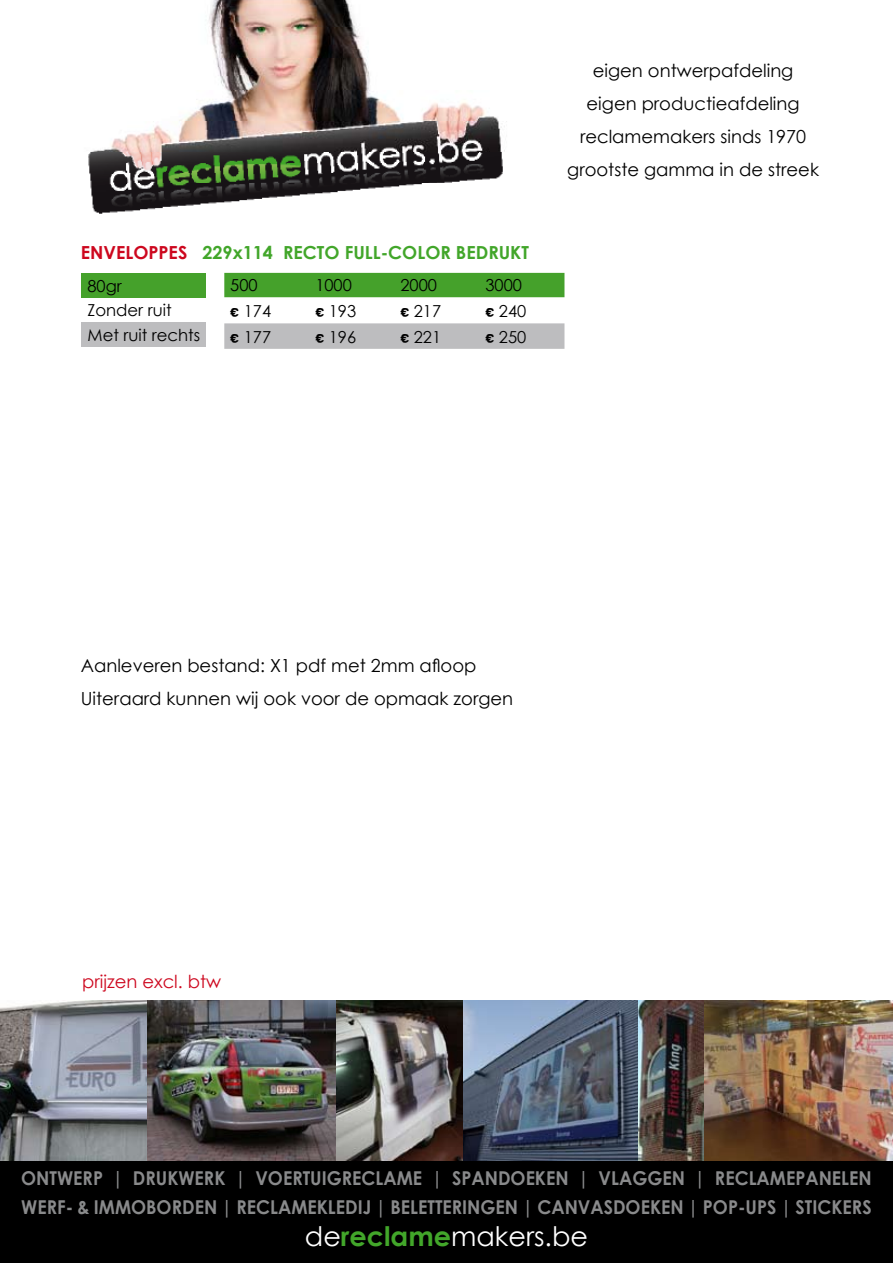
<style>
.page{position:relative;width:893px;height:1263px;background:#fff}
.page>*{position:absolute;margin:0;border:0;box-sizing:border-box;transform-origin:0 0}
.t1{font:27px "Century Gothic";color:#fff}
.t2{font:700 19.05px/28.7px "Century Gothic";color:#c5c6c8;scale:.94 1}
.t3{font:18px/33px "Century Gothic";color:#000;text-align:center}
.t4{font:700 18px "Century Gothic";color:#42a62a}
.t5{font:18px "Century Gothic";color:#cd071e}
.t6{font:16.5px/24.3px "Century Gothic";color:#000}
.s1{color:#cd071e}
.s2{font-family:"P22 Euros"}
.s3{font-weight:700;color:#42a62a}
</style>
<div class="page">
<div style="left:0;top:1133px;width:893px;height:130px;background:#000"></div>
<div style="left:224px;top:273px;width:340px;height:24px;background:#45a12b"></div>
<svg style="left:224px;top:323px;width:340px;height:26px;background:#bebec0"></svg>
<div style="left:81px;top:274px;width:125px;height:24px;background:#45a12b"></div>
<div style="left:81px;top:322px;width:125px;height:25px;background:#bdbdbf"></div>
<img style="left:0;top:1001px;width:148px;height:160px">
<img style="left:148px;top:1001px;width:189px;height:160px">
<img style="left:337px;top:1001px;width:126px;height:160px">
<img style="left:463px;top:1001px;width:176px;height:160px">
<img style="left:639px;top:1001px;width:65px;height:160px">
<img style="left:704px;top:1001px;width:189px;height:160px">
<img style="left:88px;top:0;width:419px;height:214px">
<p class="t4" style="left:81px;top:241px;width:450px"><span class="s1">ENVELOPPES</span> 229X114 RECTO FULL-COLOR BEDRUKT</p>
<p class="t6" style="left:87px;top:274px;width:114px">80gr<br>Zonder ruit<br>Met ruit rechts</p>
<p class="t6" style="left:230px;top:273px;width:29px">500</p>
<p class="t6" style="left:315px;top:273px;width:38px">1000</p>
<p class="t6" style="left:400px;top:273px;width:38px">2000</p>
<p class="t6" style="left:485px;top:273px;width:38px">3000</p>
<p class="t6" style="left:230px;top:298px;width:42px"><span class="s2">r</span> 174</p>
<p class="t6" style="left:315px;top:298px;width:42px"><span class="s2">r</span> 193</p>
<p class="t6" style="left:400px;top:298px;width:42px"><span class="s2">r</span> 217</p>
<p class="t6" style="left:485px;top:298px;width:42px"><span class="s2">r</span> 240</p>
<p class="t6" style="left:230px;top:324px;width:42px"><span class="s2">r</span> 177</p>
<p class="t6" style="left:315px;top:324px;width:42px"><span class="s2">r</span> 196</p>
<p class="t6" style="left:400px;top:324px;width:42px"><span class="s2">r</span> 221</p>
<p class="t6" style="left:485px;top:324px;width:42px"><span class="s2">r</span> 250</p>
<p class="t3" style="left:567px;top:54px;width:253px">eigen ontwerpafdeling eigen productieafdeling reclamemakers sinds 1970 grootste gamma in de streek</p>
<p class="t3" style="left:81px;top:648px;width:434px;text-align:left">Aanleveren bestand: X1 pdf met 2mm afloop<br>Uiteraard kunnen wij ook voor de opmaak zorgen</p>
<p class="t5" style="left:82px;top:971px;width:141px">prijzen excl. btw</p>
<p class="t2" style="left:21px;top:1163px;width:906px">ONTWERP | DRUKWERK | VOERTUIGRECLAME | SPANDOEKEN | VLAGGEN | RECLAMEPANELEN<br>WERF- &amp; IMMOBORDEN | RECLAMEKLEDIJ | BELETTERINGEN | CANVASDOEKEN | POP-UPS | STICKERS</p>
<h1 class="t1" style="left:305px;top:1219px;width:285px">de<span class="s3">RECLAME</span>makers.be</h1>
</div>
